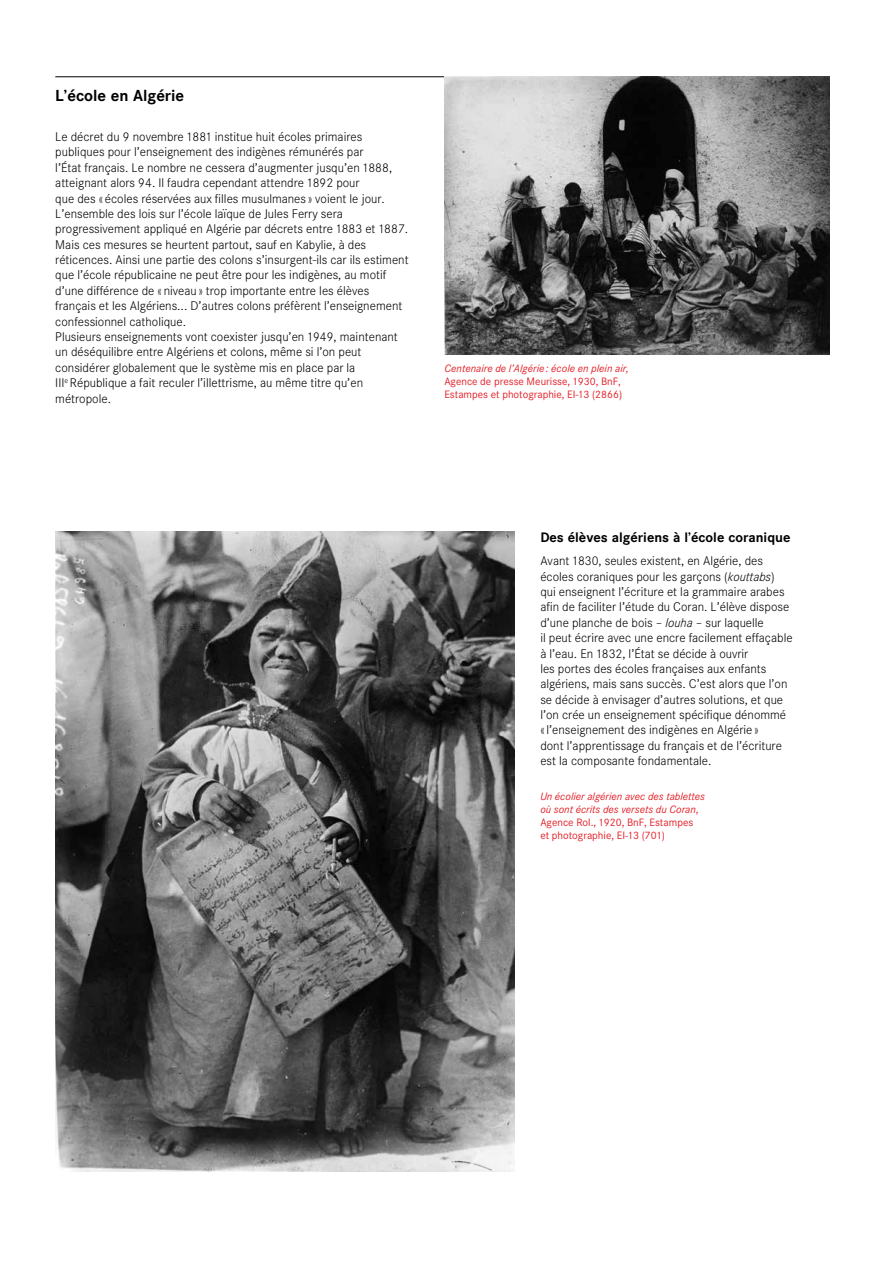
<style>
.page{position:relative;width:885px;height:1263px;background:#fff}
.page>*{position:absolute;margin:0;border:0;box-sizing:border-box;transform-origin:0 0}
.t1{font:700 15.75px "Corporate SBQ3";color:#000}
.t2{font:700 13.5px "Corporate SBQ3";color:#000}
.t3{font:300 12.3px/15.3px "Corporate SBQ3";color:#000}
.t4{font:italic 10.5px/12.8px "Corporate SBQ3";color:#e31f27}
.t5{font:10.5px/12.8px "Corporate SBQ3";color:#e31f27}
.s1{font-style:italic}
.s2{font-style:normal}
</style>
<div class="page">
<hr style="left:55px;top:77px;width:774px;height:1px;background:#000">
<img style="left:444px;top:77px;width:385px;height:278px">
<img style="left:55px;top:531px;width:460px;height:640px">
<p class="t1" style="left:55px;top:86px;width:130px">L’école en Algérie</p>
<p class="t3" style="left:55px;top:129px;width:355px">Le décret du 9 novembre 1881 institue huit écoles primaires publiques pour l’enseignement des indigènes rémunérés par<br>l’État français. Le nombre ne cessera d’augmenter jusqu’en 1888, atteignant alors 94. Il faudra cependant attendre 1892 pour<br>que des «écoles réservées aux filles musulmanes » voient le jour.<br>L’ensemble des lois sur l’école laïque de Jules Ferry sera progressivement appliqué en Algérie par décrets entre 1883 et 1887.<br>Mais ces mesures se heurtent partout, sauf en Kabylie, à des réticences. Ainsi une partie des colons s’insurgent-ils car ils estiment que l’école républicaine ne peut être pour les indigènes, au motif d’une différence de «niveau» trop importante entre les élèves français et les Algériens... D’autres colons préfèrent l’enseignement confessionnel catholique.<br>Plusieurs enseignements vont coexister jusqu’en 1949, maintenant un déséquilibre entre Algériens et colons, même si l’on peut considérer globalement que le système mis en place par la<br>III<sup>e</sup> République a fait reculer l’illettrisme, au même titre qu’en métropole.</p>
<p class="t4" style="left:444px;top:362px;width:186px">Centenaire de l’Algérie: école en plein air,</p>
<p class="t5" style="left:444px;top:375px;width:179px">Agence de presse Meurisse, 1930, BnF,<br>Estampes et photographie, EI-13 (2866)</p>
<p class="t2" style="left:540px;top:529px;width:252px">Des élèves algériens à l’école coranique</p>
<p class="t3" style="left:540px;top:553px;width:254px">Avant 1830, seules existent, en Algérie, des écoles coraniques pour les garçons (<span class="s1">kouttabs</span>) qui enseignent l’écriture et la grammaire arabes afin de faciliter l’étude du Coran. L’élève dispose d’une planche de bois – <span class="s1">louha</span> – sur laquelle<br>il peut écrire avec une encre facilement effaçable à l’eau. En 1832, l’État se décide à ouvrir<br>les portes des écoles françaises aux enfants algériens, mais sans succès. C’est alors que l’on se décide à envisager d’autres solutions, et que l’on crée un enseignement spécifique dénommé «l’enseignement des indigènes en Algérie»<br>dont l’apprentissage du français et de l’écriture est la composante fondamentale.</p>
<p class="t4" style="left:540px;top:790px;width:166px">Un écolier algérien avec des tablettes où sont écrits des versets du Coran<span class="s2">, Agence Rol., 1920, BnF, Estampes<br>et photographie, EI-13 (701)</span></p>
</div>
